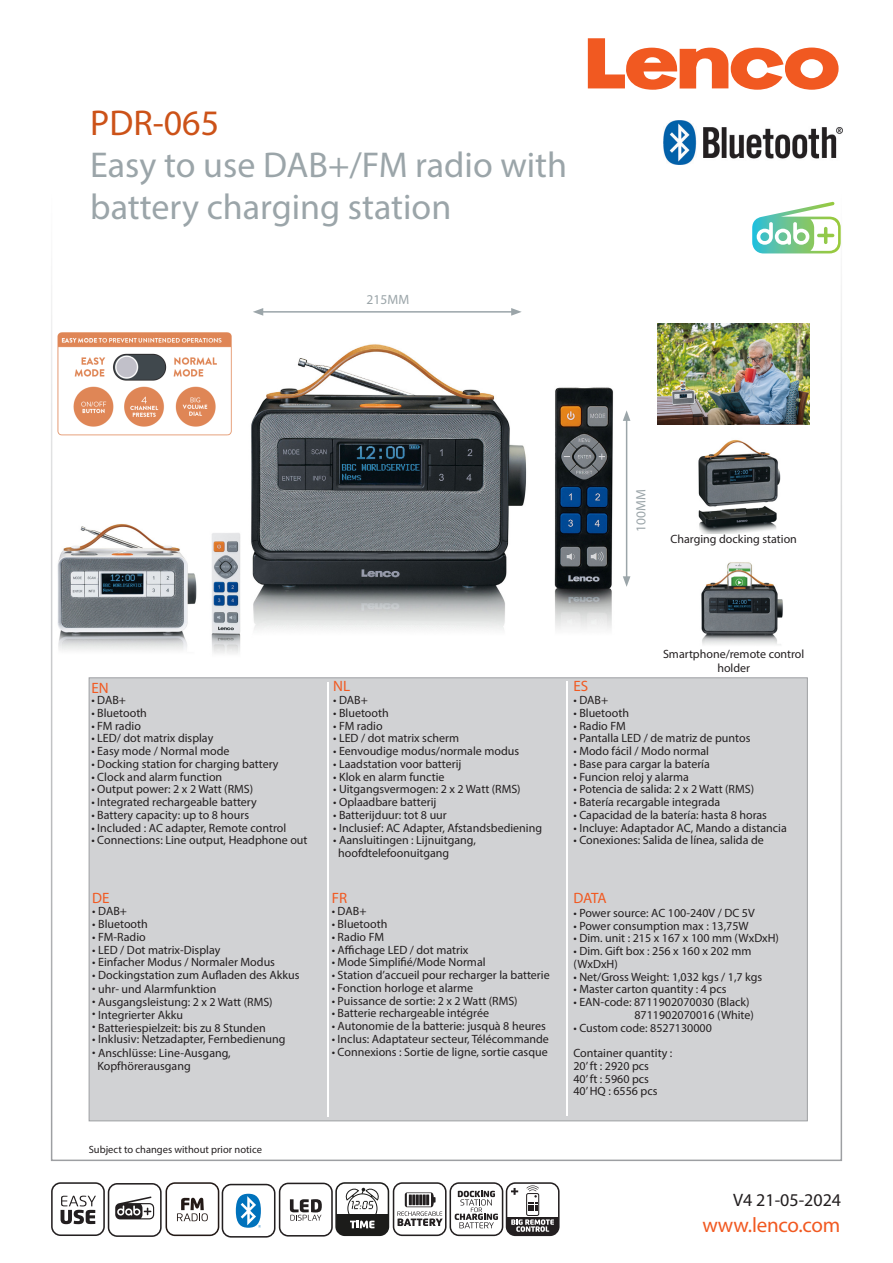
<style>
.page{position:relative;width:893px;height:1263px;background:#fff}
.page>*{position:absolute;margin:0;border:0;box-sizing:border-box;transform-origin:0 0}
.t1{font:36px "Myriad Pro";color:#9ba5a9}
.t2{font:36px "Myriad Pro";color:#cc5218}
.t3{font:21px "Myriad Pro";letter-spacing:-.01em;color:#f15921}
.t4{font:18px "Myriad Pro";color:#231f20}
.t5{font:15px "Myriad Pro";color:#f15921}
.t6{font:13.5px "Myriad Pro";letter-spacing:.005em;color:#9ba5a9}
.t7{font:12px/12.8px "Myriad Pro";color:#231f20}
.t8{font:10.5px "Myriad Pro";color:#231f20}
</style>
<div class="page">
<svg style="left:588px;top:38px;width:251px;height:52px"></svg>
<hr style="left:261px;top:311px;width:252px;height:2px;background:#9ba5a9">
<svg style="left:253px;top:308px;width:10px;height:8px"></svg>
<svg style="left:511px;top:308px;width:11px;height:8px"></svg>
<img style="left:251px;top:344px;width:363px;height:286px">
<hr style="left:626px;top:419px;width:1px;height:160px;background:#9ba5a9">
<svg style="left:623px;top:410px;width:7px;height:11px"></svg>
<svg style="left:623px;top:576px;width:7px;height:11px"></svg>
<div style="left:89px;top:678px;width:719px;height:443px;background:#d1d2d4;border:1px solid #9d9fa2"></div>
<hr style="left:327px;top:682px;width:2px;height:434px;background:#fff">
<img style="left:57px;top:524px;width:184px;height:130px">
<svg style="left:51px;top:1182px;width:509px;height:55px"></svg>
<img style="left:663px;top:120px;width:179px;height:44px">
<svg style="left:752px;top:202px;width:87px;height:51px"></svg>
<hr style="left:566px;top:682px;width:2px;height:434px;background:#fff">
<img style="left:698px;top:440px;width:83px;height:94px">
<img style="left:701px;top:562px;width:82px;height:83px">
<img style="left:658px;top:324px;width:152px;height:101px">
<img style="left:57px;top:332px;width:175px;height:104px">
<p class="t2" style="left:90px;top:100px;width:130px">PDR-065</p>
<p class="t1" style="left:90px;top:142px;width:478px">Easy to use DAB+/FM radio with</p>
<p class="t1" style="left:90px;top:184px;width:363px">battery charging station</p>
<p class="t6" style="left:367px;top:291px;width:44px">215MM</p>
<p class="t6" style="left:632px;top:532px;width:44px;rotate:-90deg">100MM</p>
<p class="t7" style="left:671px;top:532px;width:128px">Charging docking station</p>
<p class="t5" style="left:91px;top:679px;width:19px">EN</p>
<p class="t7" style="left:91px;top:693px;width:36px">• DAB+</p>
<p class="t7" style="left:91px;top:706px;width:57px">• Bluetooth</p>
<p class="t7" style="left:91px;top:719px;width:51px">• FM radio</p>
<p class="t7" style="left:91px;top:732px;width:123px">• LED/ dot matrix display</p>
<p class="t7" style="left:91px;top:744px;width:140px">• Easy mode / Normal mode</p>
<p class="t7" style="left:91px;top:757px;width:189px">• Docking station for charging battery</p>
<p class="t7" style="left:91px;top:770px;width:132px">• Clock and alarm function</p>
<p class="t7" style="left:91px;top:783px;width:163px">• Output power: 2 x 2 Watt (RMS)</p>
<p class="t7" style="left:91px;top:795px;width:167px">• Integrated rechargeable battery</p>
<p class="t7" style="left:91px;top:808px;width:159px">• Battery capacity: up to 8 hours</p>
<p class="t7" style="left:91px;top:821px;width:196px">• Included : AC adapter, Remote control</p>
<p class="t7" style="left:91px;top:834px;width:218px">• Connections: Line output, Headphone out</p>
<p class="t5" style="left:92px;top:888px;width:19px">DE</p>
<p class="t7" style="left:92px;top:905px;width:36px">• DAB+</p>
<p class="t7" style="left:92px;top:917px;width:57px">• Bluetooth</p>
<p class="t7" style="left:92px;top:930px;width:55px">• FM-Radio</p>
<p class="t7" style="left:92px;top:943px;width:130px">• LED / Dot matrix-Display</p>
<p class="t7" style="left:92px;top:956px;width:184px">• Einfacher Modus / Normaler Modus</p>
<p class="t7" style="left:92px;top:968px;width:209px">• Dockingstation zum Aufladen des Akkus</p>
<p class="t7" style="left:92px;top:983px;width:126px">• uhr- und Alarmfunktion</p>
<p class="t7" style="left:92px;top:995px;width:182px">• Ausgangsleistung: 2 x 2 Watt (RMS)</p>
<p class="t7" style="left:92px;top:1008px;width:92px">• Integrierter Akku</p>
<p class="t7" style="left:92px;top:1021px;width:175px">• Batteriespielzeit: bis zu 8 Stunden</p>
<p class="t7" style="left:92px;top:1032px;width:195px">• Inklusiv: Netzadapter, Fernbedienung</p>
<p class="t7" style="left:97px;top:1046px;width:135px;text-indent:-5px">• Anschlüsse: Line-Ausgang,<br>Kopfhörerausgang</p>
<p class="t8" style="left:89px;top:1143px;width:175px">Subject to changes without prior notice</p>
<p class="t5" style="left:333px;top:677px;width:18px">NL</p>
<p class="t7" style="left:333px;top:693px;width:36px">• DAB+</p>
<p class="t7" style="left:333px;top:706px;width:57px">• Bluetooth</p>
<p class="t7" style="left:333px;top:719px;width:51px">• FM radio</p>
<p class="t7" style="left:333px;top:732px;width:127px">• LED / dot matrix scherm</p>
<p class="t7" style="left:333px;top:744px;width:187px">• Eenvoudige modus/normale modus</p>
<p class="t7" style="left:333px;top:757px;width:130px">• Laadstation voor batterij</p>
<p class="t7" style="left:333px;top:770px;width:113px">• Klok en alarm functie</p>
<p class="t7" style="left:333px;top:783px;width:189px">• Uitgangsvermogen: 2 x 2 Watt (RMS)</p>
<p class="t7" style="left:333px;top:795px;width:105px">• Oplaadbare batterij</p>
<p class="t7" style="left:333px;top:808px;width:115px">• Batterijduur: tot 8 uur</p>
<p class="t7" style="left:333px;top:821px;width:210px">• Inclusief: AC Adapter, Afstandsbediening</p>
<p class="t7" style="left:338px;top:834px;width:139px;text-indent:-5px">• Aansluitingen : Lijnuitgang, hoofdtelefoonuitgang</p>
<p class="t5" style="left:332px;top:888px;width:17px">FR</p>
<p class="t7" style="left:332px;top:905px;width:36px">• DAB+</p>
<p class="t7" style="left:332px;top:917px;width:57px">• Bluetooth</p>
<p class="t7" style="left:332px;top:930px;width:54px">• Radio FM</p>
<p class="t7" style="left:332px;top:943px;width:138px">• Affichage LED / dot matrix</p>
<p class="t7" style="left:332px;top:956px;width:155px">• Mode Simplifié/Mode Normal</p>
<p class="t7" style="left:332px;top:968px;width:220px">• Station d’accueil pour recharger la batterie</p>
<p class="t7" style="left:332px;top:981px;width:143px">• Fonction horloge et alarme</p>
<p class="t7" style="left:332px;top:994px;width:187px">• Puissance de sortie: 2 x 2 Watt (RMS)</p>
<p class="t7" style="left:332px;top:1007px;width:159px">• Batterie rechargeable intégrée</p>
<p class="t7" style="left:332px;top:1019px;width:216px">• Autonomie de la batterie: jusquà 8 heures</p>
<p class="t7" style="left:332px;top:1032px;width:219px">• Inclus: Adaptateur secteur, Télécommande</p>
<p class="t7" style="left:332px;top:1045px;width:218px">• Connexions : Sortie de ligne, sortie casque</p>
<p class="t7" style="left:663px;top:647px;width:143px">Smartphone/remote control</p>
<p class="t7" style="left:717px;top:661px;width:34px">holder</p>
<p class="t5" style="left:573px;top:677px;width:16px">ES</p>
<p class="t7" style="left:573px;top:693px;width:36px">• DAB+</p>
<p class="t7" style="left:573px;top:706px;width:57px">• Bluetooth</p>
<p class="t7" style="left:573px;top:719px;width:54px">• Radio FM</p>
<p class="t7" style="left:573px;top:732px;width:179px">• Pantalla LED / de matriz de puntos</p>
<p class="t7" style="left:573px;top:744px;width:137px">• Modo fácil / Modo normal</p>
<p class="t7" style="left:573px;top:757px;width:138px">• Base para cargar la batería</p>
<p class="t7" style="left:573px;top:770px;width:117px">• Funcion reloj y alarma</p>
<p class="t7" style="left:573px;top:783px;width:182px">• Potencia de salida: 2 x 2 Watt (RMS)</p>
<p class="t7" style="left:573px;top:795px;width:148px">• Batería recargable integrada</p>
<p class="t7" style="left:573px;top:808px;width:195px">• Capacidad de la batería: hasta 8 horas</p>
<p class="t7" style="left:573px;top:821px;width:215px">• Incluye: Adaptador AC, Mando a distancia</p>
<p class="t7" style="left:573px;top:834px;width:192px">• Conexiones: Salida de línea, salida de</p>
<p class="t5" style="left:573px;top:888px;width:35px">DATA</p>
<p class="t7" style="left:573px;top:906px;width:183px">• Power source: AC 100-240V / DC 5V</p>
<p class="t7" style="left:573px;top:919px;width:177px">• Power consumption max : 13,75W</p>
<p class="t7" style="left:573px;top:932px;width:207px">• Dim. unit : 215 x 167 x 100 mm (WxDxH)</p>
<p class="t7" style="left:573px;top:944px;width:180px">• Dim. Gift box : 256 x 160 x 202 mm (WxDxH)</p>
<p class="t7" style="left:573px;top:970px;width:190px">• Net/Gross Weight: 1,032 kgs / 1,7 kgs</p>
<p class="t7" style="left:573px;top:983px;width:155px">• Master carton quantity : 4 pcs</p>
<p class="t7" style="left:573px;top:995px;width:178px">• EAN-code: 8711902070030 (Black)</p>
<p class="t7" style="left:634px;top:1008px;width:121px">8711902070016 (White)</p>
<p class="t7" style="left:573px;top:1021px;width:140px">• Custom code: 8527130000</p>
<p class="t7" style="left:573px;top:1046px;width:101px">Container quantity :</p>
<p class="t7" style="left:573px;top:1059px;width:77px">20’ ft : 2920 pcs</p>
<p class="t7" style="left:573px;top:1072px;width:77px">40’ ft : 5960 pcs</p>
<p class="t7" style="left:573px;top:1085px;width:86px">40’ HQ : 6556 pcs</p>
<p class="t4" style="left:733px;top:1189px;width:110px">V4 21-05-2024</p>
<p class="t3" style="left:702px;top:1212px;width:139px">www.lenco.com</p>
</div>
